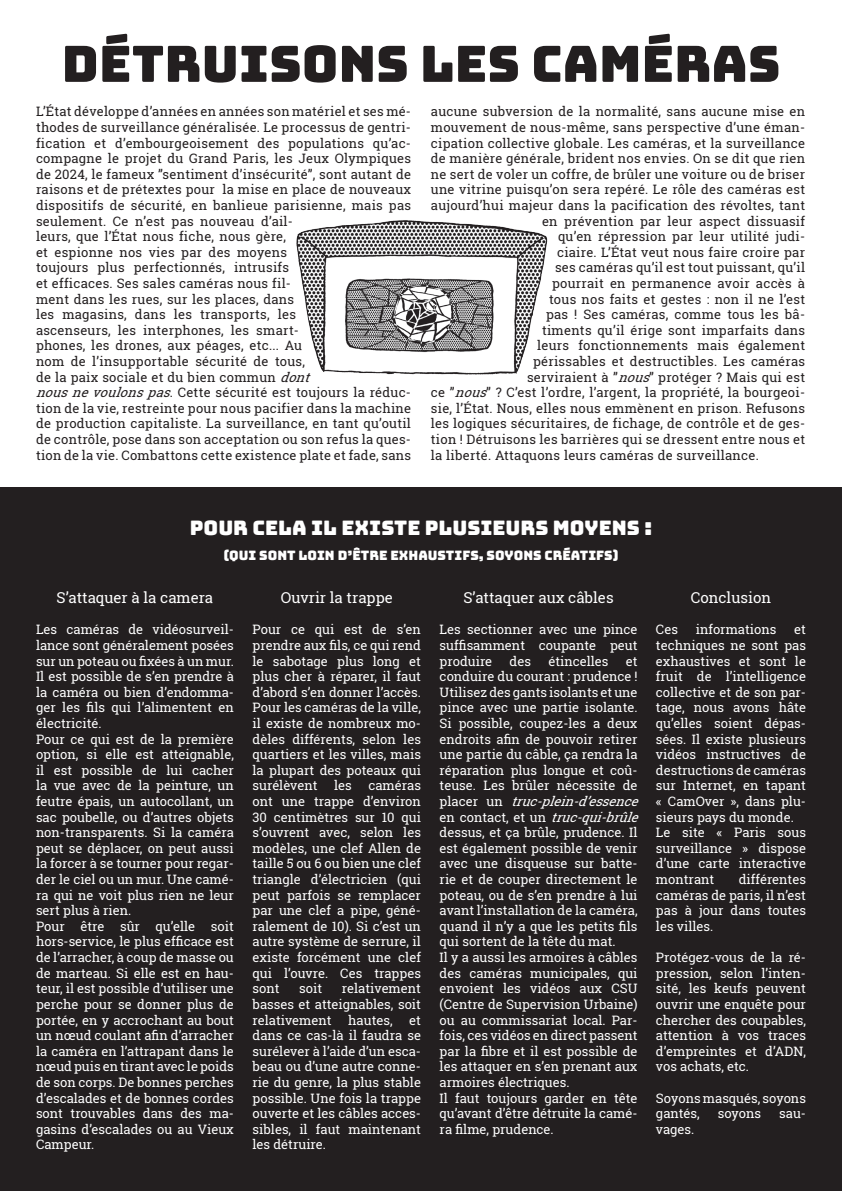
<style>
.page{position:relative;width:842px;height:1191px;background:#fff}
.page>*{position:absolute;margin:0;border:0;box-sizing:border-box;transform-origin:0 0}
.Titres{font:50px "Bungee";color:#231f20}
.Titre_Blanc{font:20px "Bungee";color:#fff}
.Texte{font:15px "Roboto Slab";color:#fff}
.Texte-2{font:13px/15.6px "Roboto Slab";color:#fff;text-align:justify}
.Texte-3{font:13px/15.6px "Roboto Slab";letter-spacing:.02em;color:#231f20}
.Texte_Blanc{font:13px "Bungee";color:#fff}
.s1{font-style:italic}
</style>
<div class="page">
<div style="left:0;top:488px;width:842px;height:703px;background:#231f20"></div>
<img style="left:296px;top:220px;width:252px;height:155px">
<p class="Titres" style="left:62px;top:35px;width:720px">DÉTRUISONS LES CAMÉRAS</p>
<p class="Texte-3" style="left:36px;top:104px;width:377px">L’État développe d’années en années son matériel et ses mé&shy;thodes de surveillance généralisée. Le processus de gentri&shy;fication et d’embourgeoisement des populations qu’ac&shy;compagne le projet du Grand Paris, les Jeux Olympiques de 2024, le fameux ”sentiment d’insécurité”, sont autant de raisons et de prétextes pour la mise en place de nouveaux dispositifs de sécurité, en banlieue parisienne, mais pas seulement. Ce n’est pas nouveau d’ail-<br>leurs, que l’État nous fiche, nous gère,<br>et espionne nos vies par des moyens<br>toujours plus perfectionnés, intrusifs<br>et efficaces. Ses sales caméras nous fil-<br>ment dans les rues, sur les places, dans<br>les magasins, dans les transports, les<br>ascenseurs, les interphones, les smart-<br>phones, les drones, aux péages, etc... Au<br>nom de l’insupportable sécurité de tous,<br>de la paix sociale et du bien commun <span class="s1">dont nousnevoulonspas</span>. Cette sécurité est toujours la réduc&shy;tion de la vie, restreinte pour nous pacifier dans la machine de production capitaliste. La surveillance, en tant qu’outil de contrôle, pose dans son acceptation ou son refus la ques&shy;tion de la vie. Combattons cette existence plate et fade, sans</p>
<p class="Texte-3" style="left:431px;top:104px;width:376px">aucune subversion de la normalité, sans aucune mise en</p>
<p class="Texte-3" style="left:431px;top:119px;width:376px">mouvement de nous-même, sans perspective d’une éman-</p>
<p class="Texte-3" style="left:431px;top:135px;width:376px">cipation collective globale. Les caméras, et la surveillance</p>
<p class="Texte-3" style="left:431px;top:150px;width:376px">de manière générale, brident nos envies. On se dit que rien</p>
<p class="Texte-3" style="left:431px;top:166px;width:376px">ne sert de voler un coffre, de brûler une voiture ou de briser</p>
<p class="Texte-3" style="left:431px;top:182px;width:376px">une vitrine puisqu’on sera repéré. Le rôle des caméras est</p>
<p class="Texte-3" style="left:431px;top:197px;width:376px">aujourd’hui majeur dans la pacification des révoltes, tant</p>
<p class="Texte-3" style="left:542px;top:213px;width:265px">en prévention par leur aspect dissuasif</p>
<p class="Texte-3" style="left:558px;top:228px;width:248px">qu’en répression par leur utilité judi-</p>
<p class="Texte-3" style="left:557px;top:244px;width:250px">ciaire. L’État veut nous faire croire par</p>
<p class="Texte-3" style="left:555px;top:260px;width:252px">ses caméras qu’il est tout puissant, qu’il</p>
<p class="Texte-3" style="left:552px;top:275px;width:255px">pourrait en permanence avoir accès à</p>
<p class="Texte-3" style="left:549px;top:291px;width:258px">tous nos faits et gestes : non il ne l’est</p>
<p class="Texte-3" style="left:546px;top:306px;width:260px">pas ! Ses caméras, comme tous les bâ-</p>
<p class="Texte-3" style="left:542px;top:322px;width:265px">timents qu’il érige sont imparfaits dans</p>
<p class="Texte-3" style="left:537px;top:338px;width:270px">leurs fonctionnements mais également</p>
<p class="Texte-3" style="left:533px;top:353px;width:274px">périssables et destructibles. Les caméras</p>
<p class="Texte-3" style="left:527px;top:369px;width:280px">serviraient à ”<span class="s1">nous</span>” protéger ? Mais qui est</p>
<p class="Texte-3" style="left:431px;top:384px;width:376px">ce ”<span class="s1">nous</span>” ? C’est l’ordre, l’argent, la propriété, la bourgeoi-</p>
<p class="Texte-3" style="left:431px;top:400px;width:376px">sie, l’État. Nous, elles nous emmènent en prison. Refusons</p>
<p class="Texte-3" style="left:431px;top:416px;width:376px">les logiques sécuritaires, de fichage, de contrôle et de ges-</p>
<p class="Texte-3" style="left:431px;top:431px;width:376px">tion ! Détruisons les barrières qui se dressent entre nous et</p>
<p class="Texte-3" style="left:431px;top:447px;width:329px">la liberté. Attaquons leurs caméras de surveillance.</p>
<p class="Titre_Blanc" style="left:190px;top:516px;width:463px">POUR CELA IL EXISTE PLUSIEURS MOYENS :</p>
<p class="Texte_Blanc" style="left:224px;top:548px;width:396px">(QUI SONT LOIN D’ÊTRE EXHAUSTIFS, SOYONS CRÉATIFS)</p>
<p class="Texte" style="left:57px;top:587px;width:158px">S’attaquer à la camera</p>
<p class="Texte-2" style="left:36px;top:621px;width:199px">Les caméras de vidéosurveil&shy;lance sont généralement posées sur un poteau ou fixées à un mur.<br>Il est possible de s’en prendre à la caméra ou bien d’endomma&shy;ger les fils qui l’alimentent en électricité.</p>
<p class="Texte-2" style="left:36px;top:731px;width:199px">Pour ce qui est de la première option, si elle est atteignable, il est possible de lui cacher la vue avec de la peinture, un feutre épais, un autocollant, un sac poubelle, ou d’autres objets non-transparents. Si la caméra peut se déplacer, on peut aussi la forcer à se tourner pour regar&shy;der le ciel ou un mur. Une camé&shy;ra qui ne voit plus rien ne leur sert plus à rien.</p>
<p class="Texte-2" style="left:36px;top:918px;width:199px">Pour être sûr qu’elle soit hors-service, le plus efficace est de l’arracher, à coup de masse ou de marteau. Si elle est en hau&shy;teur, il est possible d’utiliser une perche pour se donner plus de portée, en y accrochant au bout un nœud coulant afin d’arracher la caméra en l’attrapant dans le nœud puis en tirant avec le poids de son corps. De bonnes perches d’escalades et de bonnes cordes sont trouvables dans des ma&shy;gasins d’escalades ou au Vieux Campeur.</p>
<p class="Texte" style="left:281px;top:587px;width:114px">Ouvrir la trappe</p>
<p class="Texte-2" style="left:253px;top:621px;width:170px">Pour ce qui est de s’en prendre aux fils, ce qui rend le sabotage plus long et plus cher à réparer, il faut d’abord s’en donner l’accès.<br>Pour les caméras de la ville, il existe de nombreux mo&shy;dèles différents, selon les quartiers et les villes, mais la plupart des poteaux qui surélèvent</p>
<p class="Texte" style="left:463px;top:587px;width:152px">S’attaquer aux câbles</p>
<p class="Texte-2" style="left:440px;top:621px;width:199px">Les sectionner avec une pince suffisamment coupante peut produire</p>
<p class="Texte" style="left:691px;top:587px;width:82px">Conclusion</p>
<p class="Texte-2" style="left:656px;top:621px;width:24px">Ces</p>
<p class="Texte-2" style="left:696px;top:621px;width:82px">informations</p>
<p class="Texte-2" style="left:656px;top:621px;width:152px;text-indent:138px">et techniques ne sont pas exhaustives et sont le fruit de l’intelligence collective et de son par&shy;tage, nous avons hâte qu’elles soient dépas&shy;sées. Il existe plusieurs vidéos instructives de destructions de caméras sur Internet, en tapant « CamOver », dans plu&shy;sieurs pays du monde.</p>
<p class="Texte-2" style="left:656px;top:824px;width:152px">Le site « Paris sous surveillance » dispose d’une carte interactive montrant</p>
<p class="Texte-2" style="left:510px;top:653px;width:23px">des</p>
<p class="Texte-2" style="left:548px;top:653px;width:62px">étincelles</p>
<p class="Texte-2" style="left:440px;top:653px;width:206px;text-align:left;text-indent:186px">et conduire du courant : prudence !<br>Utilisez des gants isolants et une pince avec une partie isolante.<br>Si possible, coupez-les a deux endroits afin de pouvoir retirer une partie du câble, ça rendra la réparation plus longue et coû&shy;teuse. Les brûler nécessite de p l a c e r u n <span class="s1">truc-plein-d’essence </span>e n c o n t a c t , e t u n <span class="s1">truc-qui-brûle </span>dessus, et ça brûle, prudence. Il est également possible de venir avec une disqueuse sur batte&shy;rie et de couper directement le poteau, ou de s’en prendre à lui avant l’installation de la caméra, quand il n’y a que les petits fils qui sortent de la tête du mat.</p>
<p class="Texte-2" style="left:440px;top:949px;width:199px">Il y a aussi les armoires à câbles des caméras municipales, qui envoient les vidéos aux CSU (Centre de Supervision Urbaine) ou au commissariat local. Par&shy;fois, ces vidéos en direct passent par la fibre et il est possible de les attaquer en s’en prenant aux armoires électriques.</p>
<p class="Texte-2" style="left:440px;top:1089px;width:199px">Il faut toujours garder en tête qu’avant d’être détruite la camé&shy;ra filme, prudence.</p>
<p class="Texte-2" style="left:334px;top:777px;width:19px">les</p>
<p class="Texte-2" style="left:253px;top:777px;width:170px;text-indent:116px">caméras ont une trappe d’environ 30 centimètres sur 10 qui s’ouvrent avec, selon les modèles, une clef Allen de taille 5 ou 6 ou bien une clef triangle d’électricien (qui peut parfois se remplacer par une clef a pipe, géné&shy;ralement de 10). Si c’est un autre système de serrure, il existe forcément une clef qui l’ouvre. Ces trappes sont</p>
<p class="Texte-2" style="left:656px;top:871px;width:152px;text-indent:83px">différentes caméras de paris, il n’est pas à jour dans toutes les villes.</p>
<p class="Texte-2" style="left:656px;top:949px;width:152px">Protégez-vous de la ré&shy;pression, selon l’inten&shy;sité, les keufs peuvent ouvrir une enquête pour chercher des coupables, attention à vos traces d’empreintes et d’ADN, vos achats, etc.</p>
<p class="Texte-2" style="left:656px;top:1089px;width:152px">Soyons masqués, soyons gantés,</p>
<p class="Texte-2" style="left:253px;top:980px;width:170px;text-indent:89px">relativement basses et atteignables, soit relativement</p>
<p class="Texte-2" style="left:299px;top:980px;width:24px">soit</p>
<p class="Texte-2" style="left:348px;top:1011px;width:46px">hautes,</p>
<p class="Texte-2" style="left:253px;top:1011px;width:170px;text-indent:157px">et dans ce cas-là il faudra se surélever à l’aide d’un esca&shy;beau ou d’une autre conne&shy;rie du genre, la plus stable possible. Une fois la trappe ouverte et les câbles acces&shy;sibles, il faut maintenant les détruire.</p>
<p class="Texte-2" style="left:718px;top:1105px;width:45px">soyons</p>
<p class="Texte-2" style="left:779px;top:1105px;width:28px">sau-</p>
<p class="Texte-2" style="left:656px;top:1121px;width:40px">vages.</p>
</div>
